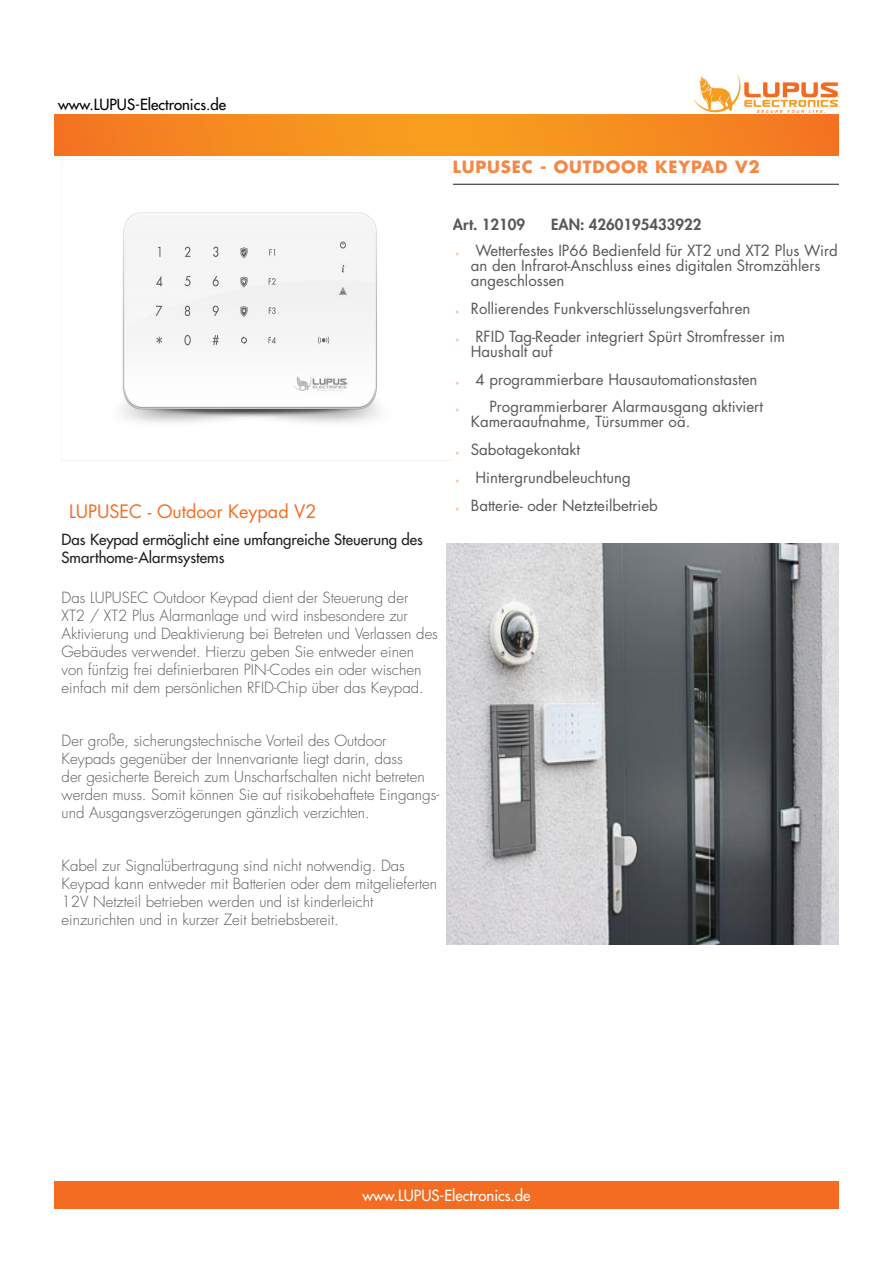
<style>
.page{position:relative;width:893px;height:1263px;background:#fff}
.page>*{position:absolute;margin:0;border:0;box-sizing:border-box;transform-origin:0 0}
.t1{font:18px "Futura Std";color:#f36c21}
._01-Produkt_Überschr{font:700 16.5px "Futura Std";letter-spacing:.05em;color:#f58846}
._01-Produkt_-_Beschr{font:300 15px/18px "Futura Std";color:#57585a}
._01-Produkt_-_Featur{font:15px/15px "Futura Std";color:#57585a}
.t2{font:500 15px/18px "Futura Std";color:#231f20}
._01-Produkt_-_Beschr-2{font:800 15px "Futura Std";color:#57585a}
.Fußnote{font:500 15px "Futura Std";color:#fff}
.Fußnote-2{font:500 15px "Futura Std";color:#000}
.s1{font-family:"Myriad Pro";font-size:7.5px;color:#f58846}
</style>
<div class="page">
<svg style="left:54px;top:115px;width:785px;height:41px"></svg>
<div style="left:54px;top:1181px;width:785px;height:28px;background:#f36c21"></div>
<hr style="left:453px;top:184px;width:386px;height:1px;background:#231f20">
<img style="left:694px;top:74px;width:145px;height:38px">
<img style="left:122px;top:212px;width:258px;height:211px">
<img style="left:446px;top:543px;width:392px;height:401px">
<p class="Fußnote-2" style="left:58px;top:95px;width:170px">www.LUPUS-Electronics.de</p>
<p class="_01-Produkt_Überschr" style="left:453px;top:156px;width:308px">LUPUSEC - OUTDOOR KEYPAD V2</p>
<p class="t1" style="left:69px;top:499px;width:249px">LUPUSEC - Outdoor Keypad V2</p>
<p class="t2" style="left:62px;top:531px;width:363px">Das Keypad ermöglicht eine umfangreiche Steuerung des<br>Smarthome-Alarmsystems</p>
<p class="_01-Produkt_-_Beschr" style="left:62px;top:589px;width:378px">Das LUPUSEC Outdoor Keypad dient der Steuerung der<br>XT2 / XT2 Plus Alarmanlage und wird insbesondere zur Aktivierung und Deaktivierung bei Betreten und Verlassen des Gebäudes verwendet. Hierzu geben Sie entweder einen von fünfzig frei definierbaren PIN-Codes ein oder wischen einfach mit dem persönlichen RFID-Chip über das Keypad.</p>
<p class="_01-Produkt_-_Beschr" style="left:62px;top:732px;width:379px">Der große, sicherungstechnische Vorteil des Outdoor Keypads gegenüber der Innenvariante liegt darin, dass<br>der gesicherte Bereich zum Unscharfschalten nicht betreten werden muss. Somit können Sie auf risikobehaftete Eingangs&shy;und Ausgangsverzögerungen gänzlich verzichten.</p>
<p class="_01-Produkt_-_Beschr" style="left:62px;top:857px;width:377px">Kabel zur Signalübertragung sind nicht notwendig. Das Keypad kann entweder mit Batterien oder dem mitgelieferten 12V Netzteil betrieben werden und ist kinderleicht einzurichten und in kurzer Zeit betriebsbereit.</p>
<p class="_01-Produkt_-_Beschr-2" style="left:453px;top:214px;width:74px">Art. 12109</p>
<p class="_01-Produkt_-_Beschr-2" style="left:551px;top:214px;width:152px">EAN: 4260195433922</p>
<p class="_01-Produkt_-_Featur" style="left:471px;top:243px;width:368px;text-indent:-15px"><span class="s1">»</span> Wetterfestes IP66 Bedienfeld für XT2 und XT2 Plus Wird an den Infrarot-Anschluss eines digitalen Stromzählers angeschlossen</p>
<p class="_01-Produkt_-_Featur" style="left:456px;top:301px;width:296px"><span class="s1">»</span> Rollierendes Funkverschlüsselungsverfahren</p>
<p class="_01-Produkt_-_Featur" style="left:471px;top:329px;width:316px;text-indent:-15px"><span class="s1">»</span> RFID Tag-Reader integriert Spürt Stromfresser im<br>Haushalt auf</p>
<p class="_01-Produkt_-_Featur" style="left:456px;top:372px;width:303px"><span class="s1">»</span> 4 programmierbare Hausautomationstasten</p>
<p class="_01-Produkt_-_Featur" style="left:471px;top:399px;width:294px;text-indent:-15px"><span class="s1">»</span> Programmierbarer Alarmausgang aktiviert<br>Kameraaufnahme, Türsummer oä.</p>
<p class="_01-Produkt_-_Featur" style="left:456px;top:442px;width:126px"><span class="s1">»</span> Sabotagekontakt</p>
<p class="_01-Produkt_-_Featur" style="left:456px;top:470px;width:176px"><span class="s1">»</span> Hintergrundbeleuchtung</p>
<p class="_01-Produkt_-_Featur" style="left:456px;top:498px;width:203px"><span class="s1">»</span> Batterie- oder Netzteilbetrieb</p>
<p class="Fußnote" style="left:362px;top:1186px;width:170px">www.LUPUS-Electronics.de</p>
</div>
